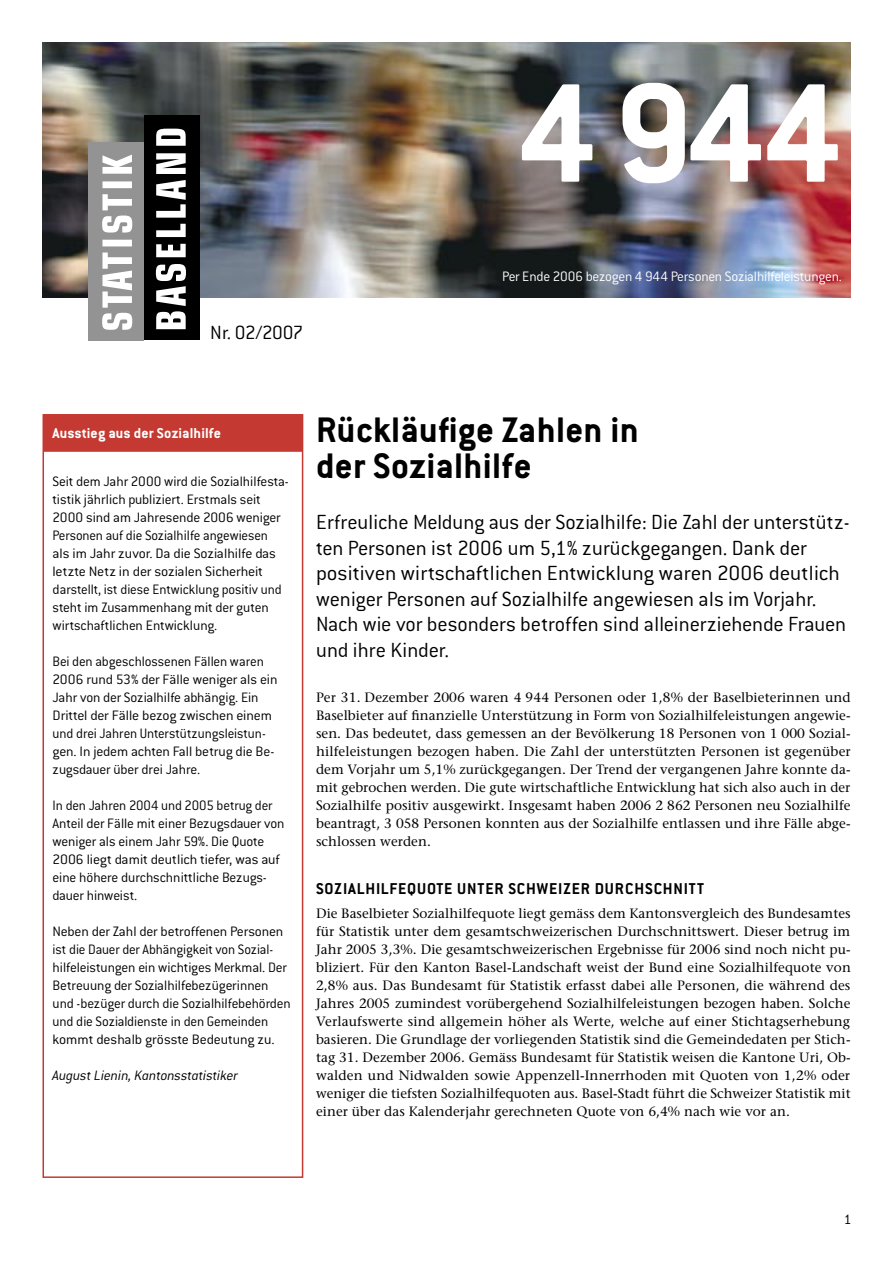
<style>
.page{position:relative;width:893px;height:1263px;background:#fff}
.page>*{position:absolute;margin:0;border:0;box-sizing:border-box;transform-origin:0 0}
.Kopf_Zahl{font:700 154.5px "Conduit ITC";color:#fff}
.titel{font:700 39px/36px "Conduit ITC";letter-spacing:.01em;color:#000}
.lead{font:300 22.5px/25.5px "Conduit ITC";color:#000}
.Kopf_Nr__Ausgabe{font:300 21px "Conduit ITC";letter-spacing:-.03em;color:#000}
.lauf_titel{font:700 17.25px "Conduit ITC";letter-spacing:.05em;color:#000}
.kästli_titel{font:700 15.75px "Conduit ITC";letter-spacing:.01em;color:#fff}
.Editorial{font:300 15px/18px "Conduit ITC";letter-spacing:-.01em;color:#000}
.Kopf_Lauf{font:300 15px "Conduit ITC";letter-spacing:-.015em;color:#fff}
.Autor{font:italic 300 15px "Conduit ITC";letter-spacing:-.005em;color:#000}
.lauf_gross{font:13.5px/18px "Stone Serif";letter-spacing:.005em;color:#000;text-align:justify}
</style>
<div class="page">
<img style="left:43px;top:43px;width:807px;height:255px">
<div style="left:89px;top:142px;width:55px;height:198px;background:#939393"></div>
<div style="left:144px;top:116px;width:55px;height:224px;background:#000"></div>
<div style="left:43px;top:414px;width:260px;height:38px;background:#c43a32"></div>
<div style="left:43px;top:414px;width:260px;height:764px;border:2px solid #c43a32"></div>
<svg style="left:102px;top:155px;width:30px;height:175px"></svg>
<svg style="left:156px;top:129px;width:30px;height:200px"></svg>
<p class="Kopf_Zahl" style="left:518px;top:43px;width:325px">4 944</p>
<p class="Kopf_Nr__Ausgabe" style="left:210px;top:321px;width:94px">Nr. 02/2007</p>
<p class="Kopf_Lauf" style="left:502px;top:269px;width:341px">Per Ende 2006 bezogen 4 944 Personen Sozialhilfeleistungen.</p>
<p class="kästli_titel" style="left:53px;top:424px;width:170px">Ausstieg aus der Sozialhilfe</p>
<p class="Editorial" style="left:53px;top:472px;width:238px">Seit dem Jahr 2000 wird die Sozialhilfesta&shy;tistik jährlich publiziert. Erstmals seit 2000 sind am Jahresende 2006 weniger Personen auf die Sozialhilfe angewiesen als im Jahr zuvor. Da die Sozialhilfe das letzte Netz in der sozialen Sicherheit darstellt, ist diese Entwicklung positiv und steht im Zusammenhang mit der guten wirtschaftlichen Entwicklung.</p>
<p class="Editorial" style="left:53px;top:652px;width:227px">Bei den abgeschlossenen Fällen waren 2006 rund 53% der Fälle weniger als ein Jahr von der Sozialhilfe abhängig. Ein Drittel der Fälle bezog zwischen einem und drei Jahren Unterstützungsleistun&shy;gen. In jedem achten Fall betrug die Be&shy;zugsdauer über drei Jahre.</p>
<p class="Editorial" style="left:53px;top:796px;width:234px">In den Jahren 2004 und 2005 betrug der Anteil der Fälle mit einer Bezugsdauer von weniger als einem Jahr 59%. Die Quote 2006 liegt damit deutlich tiefer, was auf eine höhere durchschnittliche Bezugs&shy;dauer hinweist.</p>
<p class="Editorial" style="left:53px;top:922px;width:240px">Neben der Zahl der betroffenen Personen ist die Dauer der Abhängigkeit von Sozial&shy;hilfeleistungen ein wichtiges Merkmal. Der Betreuung der Sozialhilfebezügerinnen und -bezüger durch die Sozialhilfebehörden und die Sozialdienste in den Gemeinden kommt deshalb grösste Bedeutung zu.</p>
<p class="Autor" style="left:53px;top:1067px;width:187px">August Lienin, Kantonsstatistiker</p>
<p class="titel" style="left:316px;top:411px;width:324px">Rückläufige Zahlen in der Sozialhilfe</p>
<p class="lead" style="left:316px;top:509px;width:535px">Erfreuliche Meldung aus der Sozialhilfe: Die Zahl der unterstütz&shy;ten Personen ist 2006 um 5,1% zurückgegangen. Dank der positiven wirtschaftlichen Entwicklung waren 2006 deutlich weniger Personen auf Sozialhilfe angewiesen als im Vorjahr.<br>Nach wie vor besonders betroffen sind alleinerziehende Frauen und ihre Kinder.</p>
<p class="lauf_gross" style="left:316px;top:688px;width:536px">Per 31. Dezember 2006 waren 4 944 Personen oder 1,8% der Baselbieterinnen und Baselbieter auf finanzielle Unterstützung in Form von Sozialhilfeleistungen angewie&shy;sen. Das bedeutet, dass gemessen an der Bevölkerung 18 Personen von 1 000 Sozial&shy;hilfeleistungen bezogen haben. Die Zahl der unterstützten Personen ist gegenüber dem Vorjahr um 5,1% zurückgegangen. Der Trend der vergangenen Jahre konnte da&shy;mit gebrochen werden. Die gute wirtschaftliche Entwicklung hat sich also auch in der Sozialhilfe positiv ausgewirkt. Insgesamt haben 2006 2 862 Personen neu Sozialhilfe beantragt, 3 058 Personen konnten aus der Sozialhilfe entlassen und ihre Fälle abge&shy;schlossen werden.</p>
<p class="lauf_titel" style="left:316px;top:879px;width:390px">SOZIALHILFEQUOTE UNTER SCHWEIZER DURCHSCHNITT</p>
<p class="lauf_gross" style="left:316px;top:904px;width:536px">Die Baselbieter Sozialhilfequote liegt gemäss dem Kantonsvergleich des Bundesamtes für Statistik unter dem gesamtschweizerischen Durchschnittswert. Dieser betrug im Jahr 2005 3,3%. Die gesamtschweizerischen Ergebnisse für 2006 sind noch nicht pu&shy;bliziert. Für den Kanton Basel-Landschaft weist der Bund eine Sozialhilfequote von 2,8% aus. Das Bundesamt für Statistik erfasst dabei alle Personen, die während des Jahres 2005 zumindest vorübergehend Sozialhilfeleistungen bezogen haben. Solche Verlaufswerte sind allgemein höher als Werte, welche auf einer Stichtagserhebung basieren. Die Grundlage der vorliegenden Statistik sind die Gemeindedaten per Stich&shy;tag 31. Dezember 2006. Gemäss Bundesamt für Statistik weisen die Kantone Uri, Ob&shy;walden und Nidwalden sowie Appenzell-Innerrhoden mit Quoten von 1,2% oder weniger die tiefsten Sozialhilfequoten aus. Basel-Stadt führt die Schweizer Statistik mit einer über das Kalenderjahr gerechneten Quote von 6,4% nach wie vor an.</p>
<p class="Editorial" style="left:844px;top:1210px;width:9px">1</p>
</div>
